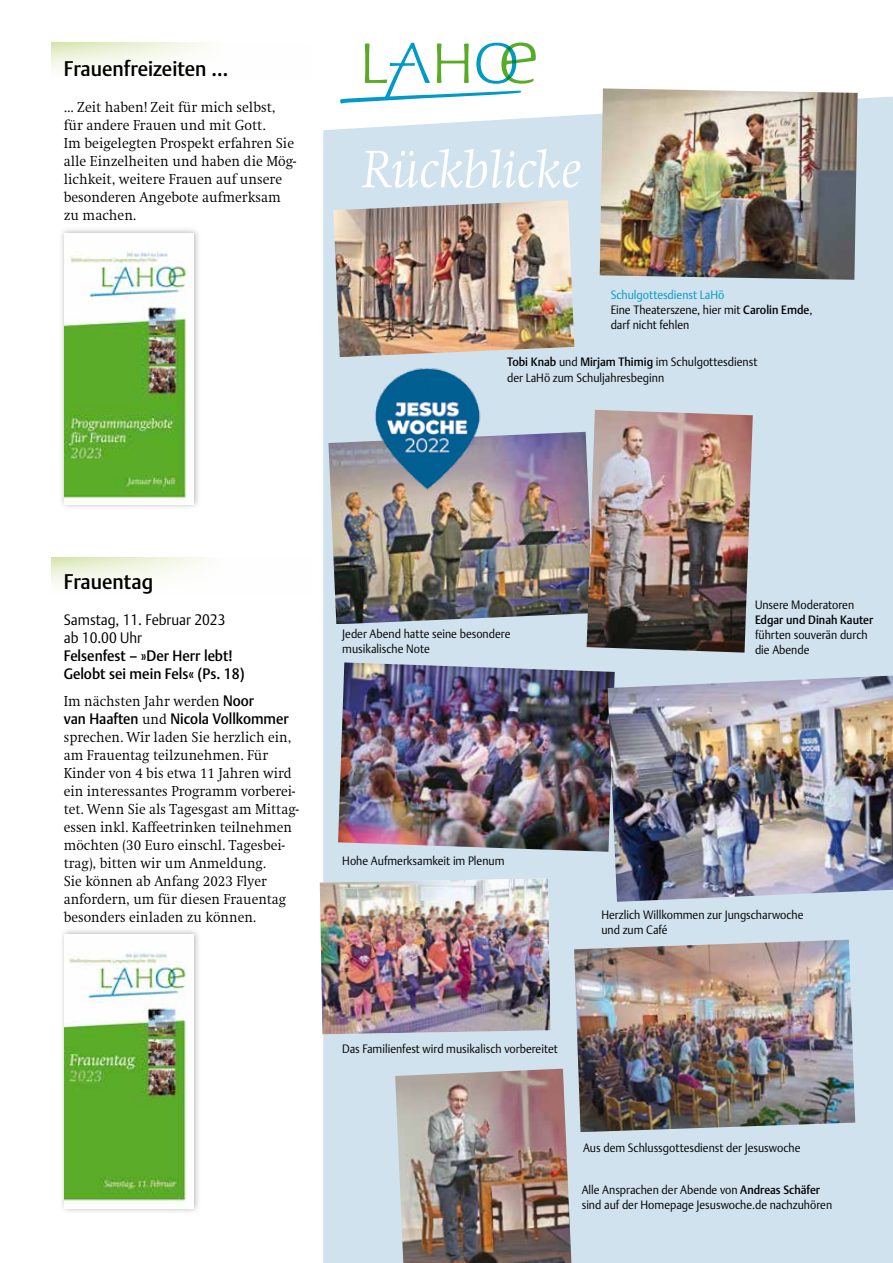
<style>
.page{position:relative;width:893px;height:1263px;background:#fff}
.page>*{position:absolute;margin:0;border:0;box-sizing:border-box;transform-origin:0 0}
.t1{font:500 21px "DTL Argo TOT";color:#000;scale:.94 1}
.t2{font:300 15px/18px "Swift EF";color:#000;scale:.93 1}
.t3{font:300 15px/18px "Swift EF";color:#000;scale:.94 1}
.t4{font:500 15px/18px "DTL Argo TOT";color:#000;scale:.94 1}
.t5{font:300 15px/18px "DTL Argo TPRO";color:#000;scale:.93 1}
.t6{font:500 15px "DTL Argo TOT";color:#000;scale:.93 1}
.t7{font:300 12px/15px "DTL Argo TPRO";color:#000;scale:.93 1}
.t8{font:500 12px "DTL Argo TOT";color:#000;scale:.93 1}
.s1{color:#009ac6}
.s2{font-family:"DTL Argo TOT";font-weight:500}
.s3{font-family:"Swift EF";font-weight:300}
</style>
<div class="page">
<svg style="left:51px;top:558px;width:156px;height:27px"></svg>
<div style="left:323px;top:96px;width:570px;height:1167px;background:#d0e2ee"></div>
<svg style="left:340px;top:43px;width:196px;height:61px"></svg>
<svg style="left:361px;top:149px;width:219px;height:39px"></svg>
<svg style="left:51px;top:43px;width:156px;height:27px"></svg>
<img style="left:320px;top:878px;width:230px;height:156px">
<img style="left:574px;top:940px;width:281px;height:192px">
<img style="left:395px;top:1069px;width:176px;height:194px">
<div style="left:59px;top:226px;width:142px;height:284px;background:#000;opacity:.3"></div>
<img style="left:64px;top:233px;width:129px;height:272px">
<div style="left:59px;top:927px;width:142px;height:287px;background:#000;opacity:.3"></div>
<img style="left:64px;top:934px;width:129px;height:274px">
<img style="left:333px;top:200px;width:241px;height:157px">
<img style="left:600px;top:88px;width:258px;height:192px">
<img style="left:338px;top:662px;width:277px;height:190px">
<img style="left:608px;top:676px;width:285px;height:226px">
<img style="left:328px;top:432px;width:259px;height:192px">
<img style="left:363px;top:360px;width:127px;height:136px">
<img style="left:587px;top:410px;width:166px;height:243px">
<h1 class="t1" style="left:64px;top:56px;width:176px">Frauenfreizeiten …</h1>
<p class="t3" style="left:64px;top:98px;width:249px">… Zeit haben! Zeit für mich selbst, für andere Frauen und mit Gott.<br>Im beigelegten Prospekt erfahren Sie alle Einzelheiten und haben die Mög&shy;lichkeit, weitere Frauen auf unsere besonderen Angebote aufmerksam zu machen.</p>
<p class="t7" style="left:611px;top:287px;width:218px"><span class="s1">Schulgottesdienst LaHö<br></span>Eine Theaterszene, hier mit <span class="s2">Carolin Emde</span>, darf nicht fehlen</p>
<p class="t7" style="left:507px;top:355px;width:271px"><span class="s2">Tobi Knab</span> und <span class="s2">Mirjam Thimig</span> im Schulgottesdienst der LaHö zum Schuljahresbeginn</p>
<h1 class="t1" style="left:64px;top:569px;width:97px">Frauentag</h1>
<p class="t5" style="left:64px;top:611px;width:175px">Samstag, 11. Februar 2023 ab 10.00 Uhr</p>
<p class="t4" style="left:64px;top:647px;width:194px">Felsenfest – »Der Herr lebt!<br>Gelobt sei mein Fels« (Ps. 18)</p>
<p class="t2" style="left:64px;top:693px;width:206px">Im nächsten Jahr werden <span class="s2">Noor</span></p>
<p class="t6" style="left:64px;top:710px;width:243px">van Haaften <span class="s3">und</span> Nicola Vollkommer</p>
<p class="t2" style="left:64px;top:729px;width:254px">sprechen. Wir laden Sie herzlich ein, am Frauentag teilzunehmen. Für Kinder von 4 bis etwa 11 Jahren wird ein interessantes Programm vorberei&shy;tet. Wenn Sie als Tagesgast am Mittag&shy;essen inkl. Kaffeetrinken teilnehmen möchten (30 Euro einschl. Tagesbei&shy;trag), bitten wir um Anmeldung.<br>Sie können ab Anfang 2023 Flyer anfordern, um für diesen Frauentag besonders einladen zu können.</p>
<p class="t7" style="left:342px;top:626px;width:182px">Jeder Abend hatte seine besondere musikalische Note</p>
<p class="t7" style="left:342px;top:853px;width:176px">Hohe Aufmerksamkeit im Plenum</p>
<p class="t7" style="left:755px;top:598px;width:108px">Unsere Moderatoren</p>
<p class="t8" style="left:755px;top:613px;width:129px">Edgar und Dinah Kauter</p>
<p class="t7" style="left:755px;top:628px;width:123px">führten souverän durch die Abende</p>
<p class="t7" style="left:601px;top:907px;width:219px">Herzlich Willkommen zur Jungscharwoche und zum Café</p>
<p class="t7" style="left:342px;top:1042px;width:233px">Das Familienfest wird musikalisch vorbereitet</p>
<p class="t7" style="left:583px;top:1140px;width:235px">Aus dem Schlussgottesdienst der Jesuswoche</p>
<p class="t7" style="left:582px;top:1182px;width:271px">Alle Ansprachen der Abende von <span class="s2">Andreas Schäfer </span>sind auf der Homepage Jesuswoche.de nachzuhören</p>
</div>
